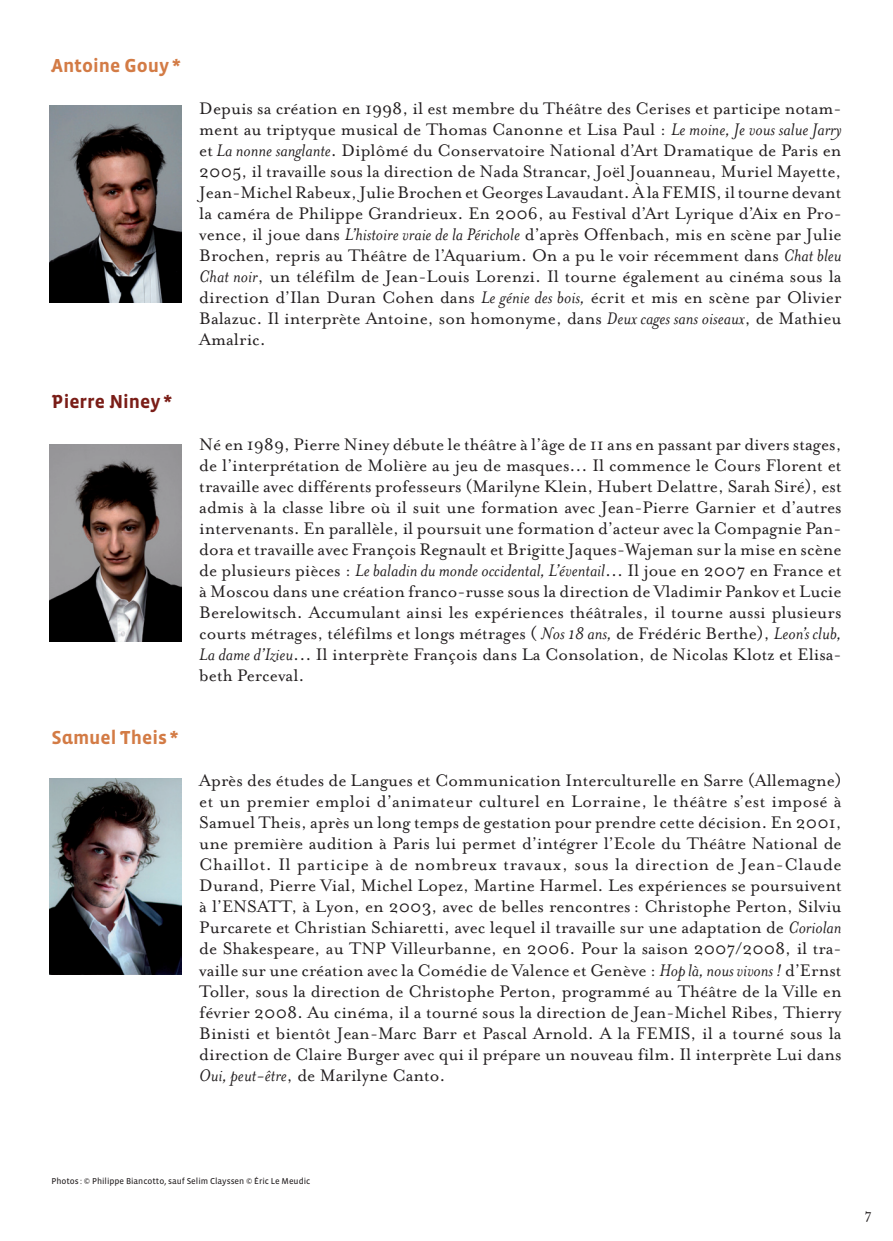
<style>
.page{position:relative;width:893px;height:1241px;background:#fff}
.page>*{position:absolute;margin:0;border:0;box-sizing:border-box;transform-origin:0 0}
.t1{font:19.25px/21px "Mrs Eaves Roman";color:#231f20;text-align:justify}
.t2{font:700 19.25px "Vista Sans Alt";color:#d37b45}
.t3{font:700 19.25px "Vista Sans Alt";color:#7a1d17}
.t4{font:15.75px "Mrs Eaves Roman";color:#231f20}
.t5{font:8.75px "Vista Sans Reg";color:#231f20}
.s1{font-family:"Mrs Eaves";font-style:italic}
</style>
<div class="page">
<img style="left:50px;top:105px;width:132px;height:197px">
<img style="left:50px;top:444px;width:132px;height:197px">
<img style="left:50px;top:778px;width:132px;height:196px">
<p class="t2" style="left:51px;top:55px;width:131px">Antoine Gouy *</p>
<p class="t1" style="left:199px;top:97px;width:644px">Depuis sa création en 1998, il est membre du Théâtre des Cerises et participe notam&shy;ment au triptyque musical de Thomas Canonne et Lisa Paul : <span class="s1">Le moine, Je vous salue Jarry </span>et <span class="s1">La nonne sanglante</span>. Diplômé du Conservatoire National d’Art Dramatique de Paris en 2005, il travaille sous la direction de Nada Strancar, Joël Jouanneau, Muriel Mayette, Jean-Michel Rabeux, Julie Brochen et Georges Lavaudant. À la FEMIS, il tourne devant la caméra de Philippe Grandrieux. En 2006, au Festival d’Art Lyrique d’Aix en Pro&shy;vence, il joue dans <span class="s1">L’histoire vraie de la Périchole</span> d’après Offenbach, mis en scène par Julie Brochen, repris au Théâtre de l’Aquarium. On a pu le voir récemment dans <span class="s1">Chat bleu Chat noir</span>, un téléfilm de Jean-Louis Lorenzi. Il tourne également au cinéma sous la direction d’Ilan Duran Cohen dans <span class="s1">Le génie des bois,</span> écrit et mis en scène par Olivier Balazuc. Il interprète Antoine, son homonyme, dans <span class="s1">Deux cages sans oiseaux</span>, de Mathieu Amalric.</p>
<p class="t3" style="left:51px;top:392px;width:122px">Pierre Niney *</p>
<p class="t2" style="left:51px;top:728px;width:129px">Samuel Theis *</p>
<p class="t1" style="left:199px;top:433px;width:644px">Né en 1989, Pierre Niney débute le théâtre à l’âge de 11 ans en passant par divers stages, de l’interprétation de Molière au jeu de masques... Il commence le Cours Florent et travaille avec différents professeurs (Marilyne Klein, Hubert Delattre, Sarah Siré), est admis à la classe libre où il suit une formation avec Jean-Pierre Garnier et d’autres intervenants. En parallèle, il poursuit une formation d’acteur avec la Compagnie Pan&shy;dora et travaille avec François Regnault et Brigitte Jaques-Wajeman sur la mise en scène de plusieurs pièces : <span class="s1">Le baladin du monde occidental, L’éventail</span>... Il joue en 2007 en France et à Moscou dans une création franco-russe sous la direction de Vladimir Pankov et Lucie Berelowitsch. Accumulant ainsi les expériences théâtrales, il tourne aussi plusieurs courts métrages, téléfilms et longs métrages ( <span class="s1">Nos 18 ans,</span> de Frédéric Berthe), <span class="s1">Leon’s club, La dame d’Izieu</span>... Il interprète François dans La Consolation, de Nicolas Klotz et Elisa&shy;beth Perceval.</p>
<p class="t1" style="left:199px;top:769px;width:644px">Après des études de Langues et Communication Interculturelle en Sarre (Allemagne) et un premier emploi d’animateur culturel en Lorraine, le théâtre s’est imposé à Samuel Theis, après un long temps de gestation pour prendre cette décision. En 2001, une première audition à Paris lui permet d’intégrer l’Ecole du Théâtre National de Chaillot. Il participe à de nombreux travaux, sous la direction de Jean-Claude Durand, Pierre Vial, Michel Lopez, Martine Harmel. Les expériences se poursuivent à l’ENSATT, à Lyon, en 2003, avec de belles rencontres : Christophe Perton, Silviu Purcarete et Christian Schiaretti, avec lequel il travaille sur une adaptation de <span class="s1">Coriolan </span>de Shakespeare, au TNP Villeurbanne, en 2006. Pour la saison 2007/2008, il tra&shy;vaille sur une création avec la Comédie de Valence et Genève : <span class="s1">Hop là, nous vivons !</span> d’Ernst Toller, sous la direction de Christophe Perton, programmé au Théâtre de la Ville en février 2008. Au cinéma, il a tourné sous la direction de Jean-Michel Ribes, Thierry Binisti et bientôt Jean-Marc Barr et Pascal Arnold. A la FEMIS, il a tourné sous la direction de Claire Burger avec qui il prépare un nouveau film. Il interprète Lui dans <span class="s1">Oui, peut-être</span>, de Marilyne Canto.</p>
<p class="t5" style="left:51px;top:1176px;width:261px">Photos : © Philippe Biancotto, sauf Selim Clayssen © Éric Le Meudic</p>
<p class="t4" style="left:864px;top:1204px;width:9px">7</p>
</div>
